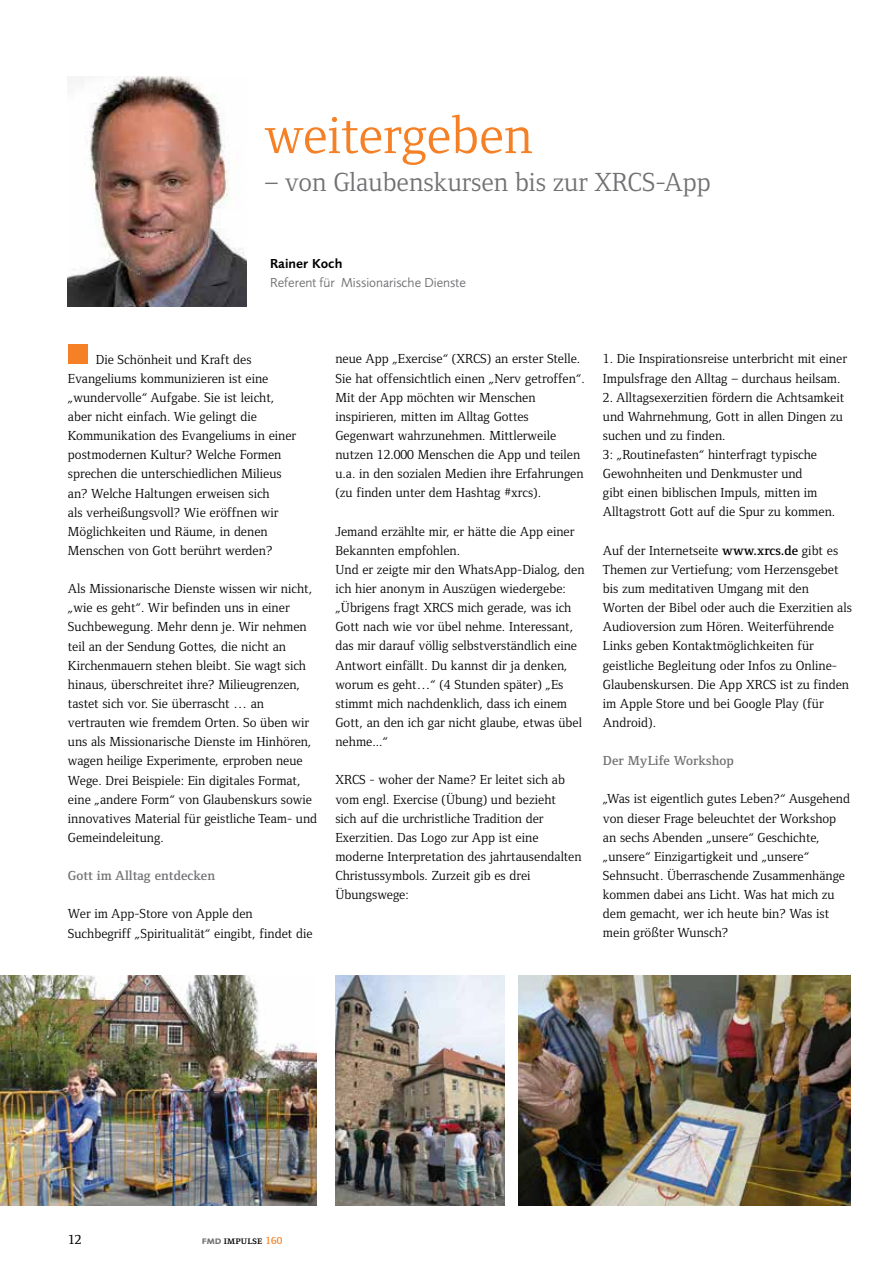
<style>
.page{position:relative;width:893px;height:1263px;background:#fff}
.page>*{position:absolute;margin:0;border:0;box-sizing:border-box;transform-origin:0 0}
.t1{font:54px "Foundry Form Serif";color:#f58025}
.t2{font:27px "Foundry Form Serif";color:#717073}
.t3{font:13.5px/19.2px "Foundry Form Serif";color:#000}
.t4{font:600 13.5px "Foundry Form Serif";color:#717073}
.t5{font:13.5px "Foundry Sans";color:#717073}
.t6{font:600 13.5px "Foundry Sans";color:#000}
.t7{font:500 13.5px "Foundry Form Serif";color:#000}
.t8{font:10.5px "Foundry Form Serif Demi SC";letter-spacing:.02em;color:#000}
.s1{font-weight:600}
.s2{font-family:"Foundry Sans Expert";font-weight:600;color:#717073}
.s3{font-family:"Foundry Form Serif";font-weight:600;color:#f58025}
</style>
<div class="page">
<img style="left:68px;top:77px;width:178px;height:229px">
<img style="left:0;top:976px;width:317px;height:229px">
<img style="left:336px;top:976px;width:169px;height:229px">
<div style="left:68px;top:344px;width:19px;height:20px;background:#f58025"></div>
<img style="left:519px;top:976px;width:331px;height:229px">
<h1 class="t1" style="left:265px;top:105px;width:269px">weitergeben</h1>
<h2 class="t2" style="left:265px;top:167px;width:448px">– von Glaubenskursen bis zur XRCS-App</h2>
<p class="t6" style="left:270px;top:256px;width:74px">Rainer Koch</p>
<p class="t5" style="left:270px;top:275px;width:197px">Referent für Missionarische Dienste</p>
<p class="t3" style="left:68px;top:349px;width:230px;text-indent:28px">Die Schönheit und Kraft des Evangeliums kommunizieren ist eine „wundervolle“ Aufgabe. Sie ist leicht, aber nicht einfach. Wie gelingt die Kommunikation des Evangeliums in einer postmodernen Kultur? Welche Formen sprechen die unterschiedlichen Milieus an? Welche Haltungen erweisen sich<br>als verheißungsvoll? Wie eröffnen wir Möglichkeiten und Räume, in denen Menschen von Gott berührt werden?</p>
<p class="t3" style="left:68px;top:579px;width:251px">Als Missionarische Dienste wissen wir nicht, „wie es geht“. Wir befinden uns in einer Suchbewegung. Mehr denn je. Wir nehmen teil an der Sendung Gottes, die nicht an Kirchenmauern stehen bleibt. Sie wagt sich hinaus, überschreitet ihre? Milieugrenzen, tastet sich vor. Sie überrascht … an vertrauten wie fremdem Orten. So üben wir uns als Missionarische Dienste im Hinhören, wagen heilige Experimente, erproben neue Wege. Drei Beispiele: Ein digitales Format, eine „andere Form“ von Glaubenskurs sowie innovatives Material für geistliche Team- und Gemeindeleitung.</p>
<p class="t4" style="left:68px;top:868px;width:149px">Gott im Alltag entdecken</p>
<p class="t3" style="left:68px;top:904px;width:246px">Wer im App-Store von Apple den<br>Suchbegriff „Spiritualität“ eingibt, findet die</p>
<p class="t3" style="left:335px;top:349px;width:251px">neue App „Exercise“ (XRCS) an erster Stelle.<br>Sie hat offensichtlich einen „Nerv getroffen“.<br>Mit der App möchten wir Menschen inspirieren, mitten im Alltag Gottes Gegenwart wahrzunehmen. Mittlerweile nutzen 12.000 Menschen die App und teilen u.a. in den sozialen Medien ihre Erfahrungen (zu finden unter dem Hashtag #xrcs).</p>
<p class="t3" style="left:335px;top:522px;width:251px">Jemand erzählte mir, er hätte die App einer Bekannten empfohlen.<br>Und er zeigte mir den WhatsApp-Dialog, den ich hier anonym in Auszügen wiedergebe: „Übrigens fragt XRCS mich gerade, was ich Gott nach wie vor übel nehme. Interessant, das mir darauf völlig selbstverständlich eine Antwort einfällt. Du kannst dir ja denken, worum es geht…“ (4 Stunden später) „Es stimmt mich nachdenklich, dass ich einem Gott, an den ich gar nicht glaube, etwas übel nehme...“</p>
<p class="t3" style="left:335px;top:770px;width:248px">XRCS - woher der Name? Er leitet sich ab vom engl. Exercise (Übung) und bezieht<br>sich auf die urchristliche Tradition der Exerzitien. Das Logo zur App ist eine moderne Interpretation des jahrtausendalten Christussymbols. Zurzeit gib es drei Übungswege:</p>
<p class="t3" style="left:603px;top:349px;width:245px">1. Die Inspirationsreise unterbricht mit einer<br>Impulsfrage den Alltag – durchaus heilsam.</p>
<p class="t3" style="left:603px;top:388px;width:243px">2. Alltagsexerzitien fördern die Achtsamkeit und Wahrnehmung, Gott in allen Dingen zu suchen und zu finden.<br>3: „Routinefasten“ hinterfragt typische Gewohnheiten und Denkmuster und<br>gibt einen biblischen Impuls, mitten im Alltagstrott Gott auf die Spur zu kommen.</p>
<p class="t3" style="left:603px;top:541px;width:250px">Auf der Internetseite <span class="s1">www.xrcs.de</span> gibt es Themen zur Vertiefung; vom Herzensgebet bis zum meditativen Umgang mit den Worten der Bibel oder auch die Exerzitien als Audioversion zum Hören. Weiterführende Links geben Kontaktmöglichkeiten für geistliche Begleitung oder Infos zu Online-Glaubenskursen. Die App XRCS ist zu finden im Apple Store und bei Google Play (für Android).</p>
<p class="t4" style="left:603px;top:753px;width:132px">Der MyLife Workshop</p>
<p class="t3" style="left:603px;top:789px;width:249px">„Was ist eigentlich gutes Leben?“ Ausgehend von dieser Frage beleuchtet der Workshop an sechs Abenden „unsere“ Geschichte, „unsere“ Einzigartigkeit und „unsere“ Sehnsucht. Überraschende Zusammenhänge kommen dabei ans Licht. Was hat mich zu dem gemacht, wer ich heute bin? Was ist mein größter Wunsch?</p>
<p class="t7" style="left:68px;top:1232px;width:15px">12</p>
<p class="t8" style="left:202px;top:1234px;width:82px"><span class="s2">fmd</span> impulse <span class="s3">160</span></p>
</div>
